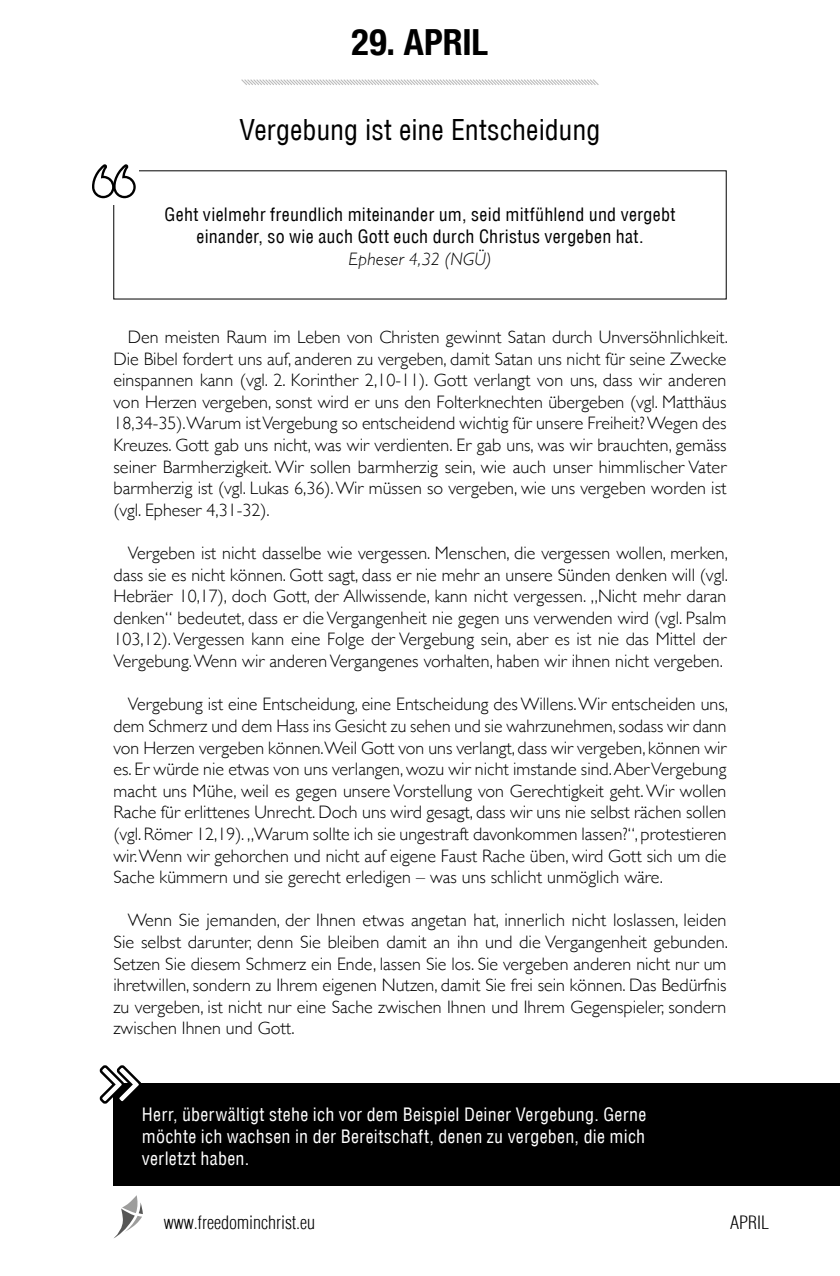
<style>
.page{position:relative;width:840px;height:1276px;background:#fff}
.page>*{position:absolute;margin:0;border:0;box-sizing:border-box;transform-origin:0 0}
.t1{font:700 condensed 36px "Helvetica Neue";color:#000}
.t2{font:condensed 28px "Helvetica";color:#000}
.t3{font:300 18px/21.6px "Gill Sans";color:#000;text-align:justify}
.t4{font:condensed 18px/22px "Helvetica";letter-spacing:.015em;color:#fff;text-align:justify}
.t5{font:condensed 18px/22px "Helvetica";letter-spacing:.015em;color:#000;text-align:center}
.t6{font:300 condensed 18px "Helvetica";color:#000}
.t7{font:italic 300 18px "Gill Sans";letter-spacing:.01em;color:#000}
</style>
<div class="page">
<svg style="left:114px;top:1195px;width:29px;height:43px"></svg>
<svg style="left:241px;top:79px;width:358px;height:6px"></svg>
<div style="left:113px;top:1083px;width:726px;height:102px;background:#000"></div>
<svg style="left:99px;top:1065px;width:42px;height:39px"></svg>
<svg style="left:92px;top:164px;width:44px;height:34px"></svg>
<h1 class="t1" style="left:351px;top:20px;width:138px">29. APRIL</h1>
<h2 class="t2" style="left:239px;top:113px;width:362px">Vergebung ist eine Entscheidung</h2>
<p class="t5" style="left:164px;top:203px;width:512px">Geht vielmehr freundlich miteinander um, seid mitfühlend und vergebt einander, so wie auch Gott euch durch Christus vergeben hat.</p>
<p class="t7" style="left:348px;top:249px;width:145px">Epheser 4,32 (NGÜ)</p>
<p class="t3" style="left:113px;top:325px;width:615px;text-indent:14px">Den meisten Raum im Leben von Christen gewinnt Satan durch Unversöhnlichkeit.<br>Die Bibel fordert uns auf, anderen zu vergeben, damit Satan uns nicht für seine Zwecke einspannen kann (vgl. 2. Korinther 2,10-11). Gott verlangt von uns, dass wir anderen von Herzen vergeben, sonst wird er uns den Folterknechten übergeben (vgl. Matthäus 18,34-35).Warum ist Vergebung so entscheidend wichtig für unsere Freiheit? Wegen des Kreuzes. Gott gab uns nicht, was wir verdienten. Er gab uns, was wir brauchten, gemäss seiner Barmherzigkeit. Wir sollen barmherzig sein, wie auch unser himmlischer Vater barmherzig ist (vgl. Lukas 6,36). Wir müssen so vergeben, wie uns vergeben worden ist (vgl. Epheser 4,31-32).</p>
<p class="t3" style="left:113px;top:541px;width:615px;text-indent:14px">Vergeben ist nicht dasselbe wie vergessen. Menschen, die vergessen wollen, merken, dass sie es nicht können. Gott sagt, dass er nie mehr an unsere Sünden denken will (vgl.<br>Hebräer 10,17), doch Gott, der Allwissende, kann nicht vergessen. „Nicht mehr daran denken“ bedeutet, dass er die Vergangenheit nie gegen uns verwenden wird (vgl. Psalm 103,12). Vergessen kann eine Folge der Vergebung sein, aber es ist nie das Mittel der Vergebung. Wenn wir anderen Vergangenes vorhalten, haben wir ihnen nicht vergeben.</p>
<p class="t3" style="left:113px;top:693px;width:615px;text-indent:14px">Vergebung ist eine Entscheidung, eine Entscheidung des Willens. Wir entscheiden uns, dem Schmerz und dem Hass ins Gesicht zu sehen und sie wahrzunehmen, sodass wir dann von Herzen vergeben können.Weil Gott von uns verlangt, dass wir vergeben, können wir es. Er würde nie etwas von uns verlangen, wozu wir nicht imstande sind. Aber Vergebung macht uns Mühe, weil es gegen unsere Vorstellung von Gerechtigkeit geht. Wir wollen Rache für erlittenes Unrecht. Doch uns wird gesagt, dass wir uns nie selbst rächen sollen (vgl. Römer 12,19). „Warum sollte ich sie ungestraft davonkommen lassen?“, protestieren wir. Wenn wir gehorchen und nicht auf eigene Faust Rache üben, wird Gott sich um die Sache kümmern und sie gerecht erledigen – was uns schlicht unmöglich wäre.</p>
<p class="t3" style="left:113px;top:909px;width:615px;text-indent:14px">Wenn Sie jemanden, der Ihnen etwas angetan hat, innerlich nicht loslassen, leiden Sie selbst darunter, denn Sie bleiben damit an ihn und die Vergangenheit gebunden.<br>Setzen Sie diesem Schmerz ein Ende, lassen Sie los. Sie vergeben anderen nicht nur um ihretwillen, sondern zu Ihrem eigenen Nutzen, damit Sie frei sein können. Das Bedürfnis zu vergeben, ist nicht nur eine Sache zwischen Ihnen und Ihrem Gegenspieler, sondern zwischen Ihnen und Gott.</p>
<p class="t4" style="left:142px;top:1103px;width:506px">Herr, überwältigt stehe ich vor dem Beispiel Deiner Vergebung. Gerne möchte ich wachsen in der Bereitschaft, denen zu vergeben, die mich verletzt haben.</p>
<p class="t6" style="left:164px;top:1211px;width:152px">www.freedominchrist.eu</p>
<p class="t6" style="left:729px;top:1211px;width:40px">APRIL</p>
</div>
